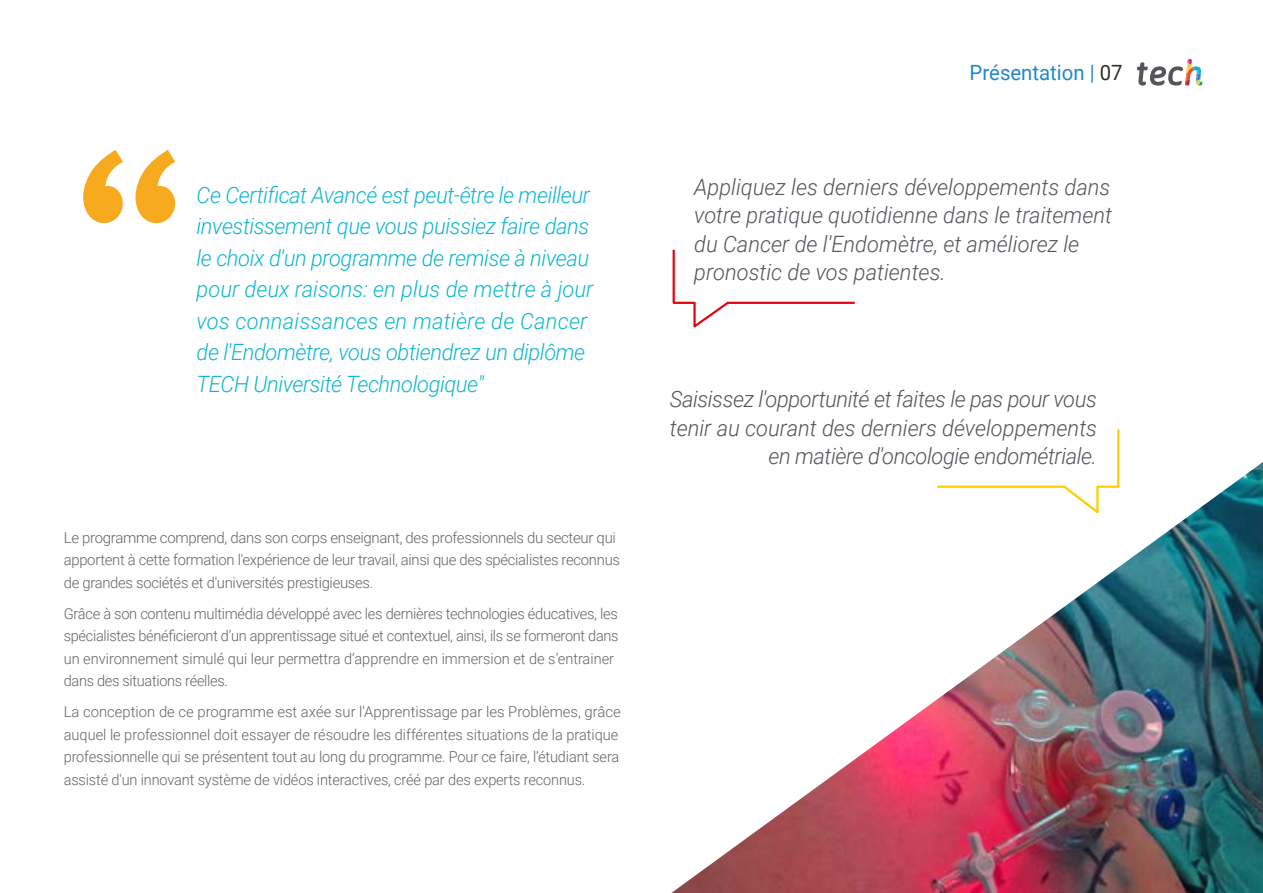
<style>
.page{position:relative;width:1263px;height:893px;background:#fff}
.page>*{position:absolute;margin:0;border:0;box-sizing:border-box;transform-origin:0 0}
.t1{font:italic 300 22.5px/31.5px "Roboto";letter-spacing:-.02em;color:#0fb6cf}
.t2{font:italic 300 22.5px/28.5px "Roboto";color:#52555b}
.t3{font:italic 300 22.5px/28.5px "Roboto";letter-spacing:-.02em;color:#52555b;text-align:right}
.t4{font:21px "Roboto";color:#2488c9}
.t5{font:300 15px/22.5px "Roboto";letter-spacing:-.02em;color:#61646a}
.s1{color:#312e20}
</style>
<div class="page">
<svg style="left:83px;top:150px;width:92px;height:73px"></svg>
<svg style="left:1117px;top:429px;width:3px;height:33px"></svg>
<img style="left:671px;top:462px;width:592px;height:431px">
<svg style="left:672px;top:249px;width:183px;height:79px"></svg>
<svg style="left:1137px;top:59px;width:65px;height:27px"></svg>
<p class="t1" style="left:197px;top:178px;width:398px">Ce Certificat Avancé est peut-être le meilleur investissement que vous puissiez faire dans le choix d'un programme de remise à niveau pour deux raisons: en plus de mettre à jour vos connaissances en matière de Cancer de l'Endomètre, vous obtiendrez un diplôme TECH Université Technologique"</p>
<p class="t5" style="left:64px;top:526px;width:558px">Le programme comprend, dans son corps enseignant, des professionnels du secteur qui apportent à cette formation l'expérience de leur travail, ainsi que des spécialistes reconnus de grandes sociétés et d'universités prestigieuses.</p>
<p class="t5" style="left:64px;top:602px;width:556px">Grâce à son contenu multimédia développé avec les dernières technologies éducatives, les spécialistes bénéficieront d’un apprentissage situé et contextuel, ainsi, ils se formeront dans un environnement simulé qui leur permettra d’apprendre en immersion et de s’entrainer dans des situations réelles.</p>
<p class="t5" style="left:64px;top:700px;width:558px">La conception de ce programme est axée sur l'Apprentissage par les Problèmes, grâce auquel le professionnel doit essayer de résoudre les différentes situations de la pratique professionnelle qui se présentent tout au long du programme. Pour ce faire, l’étudiant sera assisté d'un innovant système de vidéos interactives, créé par des experts reconnus.</p>
<h2 class="t4" style="left:970px;top:57px;width:155px">Présentation | <span class="s1">07</span></h2>
<h1 class="t2" style="left:694px;top:172px;width:419px">Appliquez les derniers développements dans votre pratique quotidienne dans le traitement du Cancer de l'Endomètre, et améliorez le pronostic de vos patientes.</h1>
<h1 class="t3" style="left:670px;top:384px;width:429px">Saisissez l'opportunité et faites le pas pour vous tenir au courant des derniers développements en matière d'oncologie endométriale.</h1>
</div>
